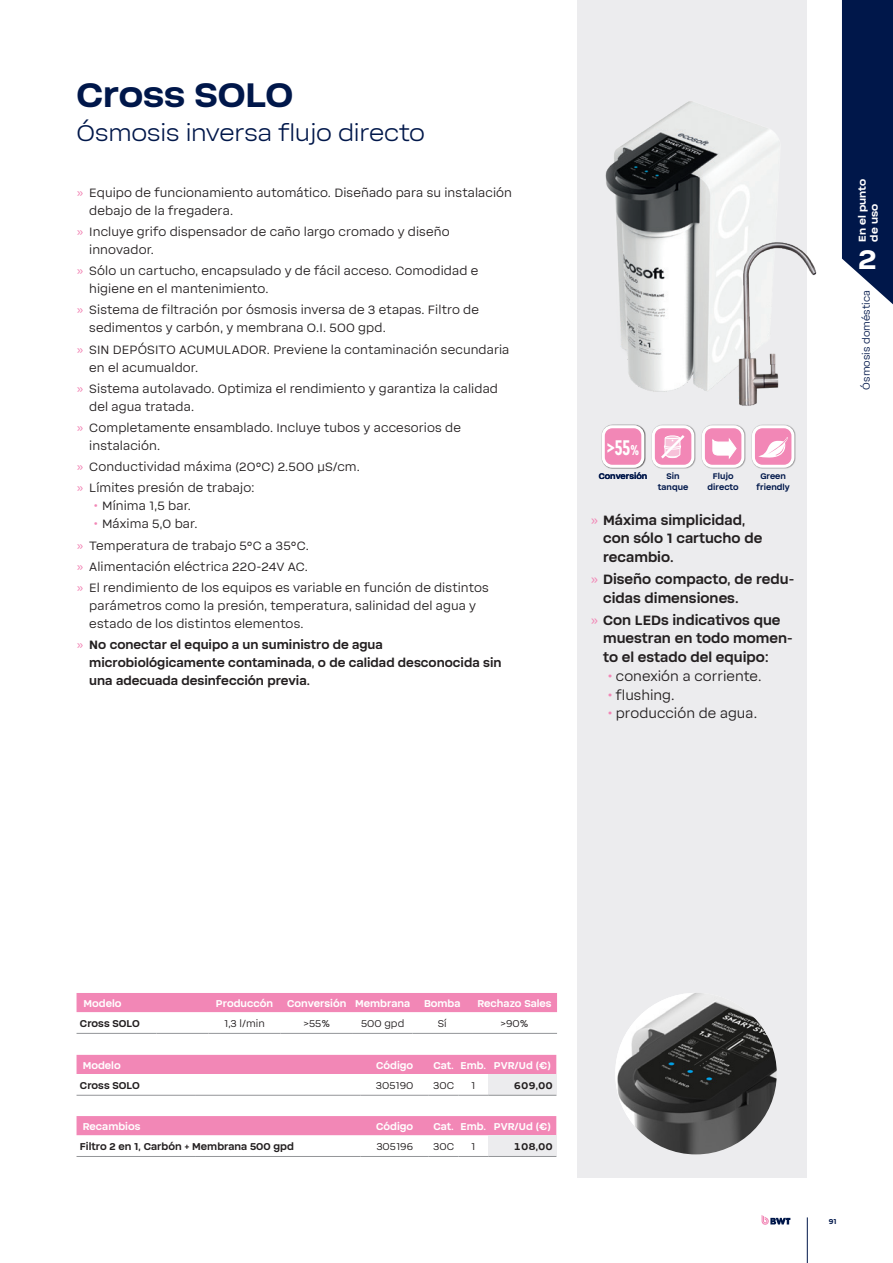
<style>
.page{position:relative;width:893px;height:1263px;background:#fff}
.page>*{position:absolute;margin:0;border:0;box-sizing:border-box;transform-origin:0 0}
.t1{font:36px "BWT Soliden Bold Head";letter-spacing:-.005em;color:#00174a}
.t2{font:28.5px "BWT Soliden Bold Head";color:#fff}
.t3{font:24px "BWT Soliden Light Head";letter-spacing:-.01em;color:#00174a}
.t4{font:700 22.35px "Cera Condensed Pro";color:#fff;scale:.9 1}
.t5{font:14.25px/18.8px "BWT Soliden Bold Text";color:#231f20}
.t6{font:14.25px "BWT Soliden Regular Text";color:#231f20}
.t7{font:12.75px/18px "BWT Soliden Regular Text";letter-spacing:.01em;color:#231f20}
.t8{font:12.75px/18px "BWT Soliden Bold Text";color:#231f20}
.t9{font:10.5px "BWT Soliden Bold Text";color:#fff}
.t10{font:10.5px "BWT Soliden Bold Text";color:#231f20}
.t11{font:10.5px "BWT Soliden Regular Text";color:#231f20}
.t12{font:10.5px "BWT Soliden Regular Text";color:#00174a}
.t13{font:10.5px/12px "BWT Soliden Bold Head";letter-spacing:.01em;color:#fff}
.t14{font:8.7px/10.5px "BWT Soliden Bold Text";color:#00174a;text-align:center}
.t15{font:7.5px "BWT Soliden Bold Text";color:#00174a}
.s1{color:#f287b6}
.s2{font-family:"BWT Soliden Regular Text";color:#f287b6}
.s3{font-size:15px}
</style>
<div class="page">
<div style="left:578px;top:0;width:229px;height:1178px;background:#ececee"></div>
<div style="left:77px;top:1055px;width:479px;height:19px;background:#f287b6"></div>
<div style="left:488px;top:1074px;width:68px;height:21px;background:#ececee"></div>
<hr style="left:488px;top:1095px;width:68px;height:1px;background:#939598">
<hr style="left:77px;top:1095px;width:119px;height:1px;background:#939598">
<hr style="left:196px;top:1095px;width:165px;height:1px;background:#939598">
<hr style="left:361px;top:1095px;width:68px;height:1px;background:#939598">
<svg style="left:429px;top:1095px;width:29px;height:1px"></svg>
<hr style="left:458px;top:1095px;width:30px;height:1px;background:#939598">
<div style="left:77px;top:1116px;width:479px;height:19px;background:#f287b6"></div>
<div style="left:488px;top:1135px;width:68px;height:21px;background:#ececee"></div>
<hr style="left:488px;top:1156px;width:68px;height:1px;background:#939598">
<hr style="left:77px;top:1156px;width:119px;height:1px;background:#939598">
<hr style="left:196px;top:1156px;width:165px;height:1px;background:#939598">
<hr style="left:361px;top:1156px;width:68px;height:1px;background:#939598">
<svg style="left:429px;top:1156px;width:29px;height:1px"></svg>
<hr style="left:458px;top:1156px;width:30px;height:1px;background:#939598">
<div style="left:77px;top:993px;width:480px;height:19px;background:#f287b6"></div>
<hr style="left:77px;top:1033px;width:80px;height:1px;background:#939598">
<hr style="left:157px;top:1033px;width:51px;height:1px;background:#939598">
<hr style="left:208px;top:1033px;width:73px;height:1px;background:#939598">
<hr style="left:281px;top:1033px;width:72px;height:1px;background:#939598">
<hr style="left:353px;top:1033px;width:59px;height:1px;background:#939598">
<hr style="left:412px;top:1033px;width:60px;height:1px;background:#939598">
<hr style="left:472px;top:1033px;width:85px;height:1px;background:#939598">
<div style="left:651px;top:425px;width:44px;height:44px;background:#231f20;opacity:.45"></div>
<div style="left:653px;top:427px;width:40px;height:39px;background:#f287b6;border-radius:9px"></div>
<svg style="left:661px;top:435px;width:24px;height:24px"></svg>
<div style="left:652px;top:425px;width:42px;height:43px;border:3px solid #fff;border-radius:9px"></div>
<div style="left:701px;top:425px;width:45px;height:44px;background:#231f20;opacity:.45"></div>
<div style="left:703px;top:427px;width:40px;height:39px;background:#f287b6;border-radius:9px"></div>
<svg style="left:712px;top:438px;width:25px;height:21px"></svg>
<div style="left:702px;top:425px;width:42px;height:43px;border:3px solid #fff;border-radius:9px"></div>
<div style="left:751px;top:425px;width:45px;height:44px;background:#231f20;opacity:.45"></div>
<div style="left:753px;top:427px;width:40px;height:39px;background:#f287b6;border-radius:9px"></div>
<div style="left:752px;top:425px;width:42px;height:43px;border:3px solid #fff;border-radius:9px"></div>
<svg style="left:758px;top:437px;width:30px;height:21px"></svg>
<img style="left:605px;top:101px;width:173px;height:291px">
<img style="left:615px;top:993px;width:162px;height:161px;border-radius:81px">
<div style="left:601px;top:425px;width:44px;height:44px;background:#231f20;opacity:.45"></div>
<div style="left:603px;top:427px;width:40px;height:39px;background:#f287b6;border-radius:9px"></div>
<div style="left:602px;top:425px;width:42px;height:43px;border:3px solid #fff;border-radius:9px"></div>
<img style="left:705px;top:217px;width:112px;height:189px">
<hr style="left:807px;top:1217px;width:1px;height:46px;background:#00174a">
<svg style="left:762px;top:1215px;width:28px;height:10px"></svg>
<svg style="left:842px;top:0;width:51px;height:305px;background:#142958"></svg>
<h1 class="t1" style="left:77px;top:73px;width:218px">Cross SOLO</h1>
<h3 class="t3" style="left:77px;top:119px;width:350px">Ósmosis inversa flujo directo</h3>
<p class="t7" style="left:89px;top:183px;width:424px;text-indent:-13px"><span class="s1">»</span> Equipo de funcionamiento automático. Diseñado para su instalación debajo de la fregadera.</p>
<p class="t7" style="left:89px;top:222px;width:362px;text-indent:-13px"><span class="s1">»</span> Incluye grifo dispensador de caño largo cromado y diseño innovador.</p>
<p class="t7" style="left:89px;top:262px;width:391px;text-indent:-13px"><span class="s1">»</span> Sólo un cartucho, encapsulado y de fácil acceso. Comodidad e higiene en el mantenimiento.</p>
<p class="t7" style="left:89px;top:301px;width:391px;text-indent:-13px"><span class="s1">»</span> Sistema de filtración por ósmosis inversa de 3 etapas. Filtro de sedimentos y carbón, y membrana O.I. 500 gpd.</p>
<p class="t7" style="left:89px;top:340px;width:422px;text-indent:-13px"><span class="s1">»</span> SIN DEPÓSITO ACUMULADOR. Previene la contaminación secundaria en el acumualdor.</p>
<p class="t7" style="left:89px;top:379px;width:410px;text-indent:-13px"><span class="s1">»</span> Sistema autolavado. Optimiza el rendimiento y garantiza la calidad del agua tratada.</p>
<p class="t7" style="left:89px;top:418px;width:373px;text-indent:-13px"><span class="s1">»</span> Completamente ensamblado. Incluye tubos y accesorios de instalación.</p>
<p class="t7" style="left:77px;top:456px;width:285px;line-height:21.1px"><span class="s1">»</span> Conductividad máxima (20°C) 2.500 μS/cm. <span class="s1">»</span> Límites presión de trabajo:</p>
<p class="t7" style="left:94px;top:497px;width:99px"><span class="s1">•</span> Mínima 1,5 bar.</p>
<p class="t7" style="left:77px;top:513px;width:414px;line-height:21.1px;text-indent:17px"><span class="s1">•</span> Máxima 5,0 bar.<br><span class="s1">»</span> Temperatura de trabajo 5°C a 35°C.<br><span class="s1">»</span> Alimentación eléctrica 220-24V AC.<br><span class="s1">»</span> El rendimiento de los equipos es variable en función de distintos</p>
<p class="t7" style="left:89px;top:596px;width:388px">parámetros como la presión, temperatura, salinidad del agua y estado de los distintos elementos.</p>
<p class="t8" style="left:89px;top:636px;width:414px;text-indent:-13px"><span class="s2">»</span> No conectar el equipo a un suministro de agua microbiológicamente contaminada, o de calidad desconocida sin una adecuada desinfección previa.</p>
<h3 class="t4" style="left:607px;top:433px;width:37px">&gt;55<span class="s3">%</span></h3>
<p class="t14" style="left:599px;top:471px;width:50px">Conversión</p>
<p class="t14" style="left:658px;top:471px;width:32px">Sin tanque</p>
<p class="t14" style="left:708px;top:471px;width:32px">Flujo directo</p>
<p class="t14" style="left:757px;top:471px;width:35px">Green friendly</p>
<p class="t5" style="left:603px;top:510px;width:161px;text-indent:-13px"><span class="s2">»</span> Máxima simplicidad, con sólo 1 cartucho de recambio.</p>
<p class="t5" style="left:603px;top:569px;width:193px;text-indent:-13px"><span class="s2">»</span> Diseño compacto, de redu&shy;cidas dimensiones.</p>
<p class="t5" style="left:603px;top:610px;width:191px;text-indent:-13px"><span class="s2">»</span> Con LEDs indicativos que muestran en todo momen&shy;to el estado del equipo:</p>
<p class="t6" style="left:607px;top:667px;width:156px"><span class="s1">•</span> conexión a corriente.</p>
<p class="t6" style="left:607px;top:686px;width:69px"><span class="s1">•</span> flushing.</p>
<p class="t6" style="left:607px;top:705px;width:151px"><span class="s1">•</span> producción de agua.</p>
<p class="t13" style="left:856px;top:242px;width:64px;rotate:-90deg">En el punto de uso</p>
<h2 class="t2" style="left:858px;top:242px;width:19px">2</h2>
<p class="t12" style="left:860px;top:390px;width:101px;rotate:-90deg">Ósmosis doméstica</p>
<p class="t9" style="left:84px;top:997px;width:40px">Modelo</p>
<p class="t9" style="left:216px;top:997px;width:59px">Produccón</p>
<p class="t9" style="left:287px;top:997px;width:125px">Conversión Membrana</p>
<p class="t9" style="left:424px;top:997px;width:38px">Bomba</p>
<p class="t9" style="left:477px;top:997px;width:76px">Rechazo Sales</p>
<p class="t10" style="left:80px;top:1017px;width:61px">Cross SOLO</p>
<p class="t11" style="left:224px;top:1017px;width:42px">1,3 l/min</p>
<p class="t11" style="left:303px;top:1017px;width:28px">&gt;55%</p>
<p class="t11" style="left:361px;top:1017px;width:45px">500 gpd</p>
<p class="t11" style="left:438px;top:1017px;width:10px">Sí</p>
<p class="t11" style="left:500px;top:1017px;width:30px">&gt;90%</p>
<p class="t9" style="left:83px;top:1059px;width:40px">Modelo</p>
<p class="t9" style="left:376px;top:1059px;width:39px">Código</p>
<p class="t9" style="left:433px;top:1059px;width:119px">Cat. Emb. PVR/Ud (€)</p>
<p class="t10" style="left:80px;top:1079px;width:61px">Cross SOLO</p>
<p class="t11" style="left:376px;top:1079px;width:39px">305190</p>
<p class="t11" style="left:433px;top:1079px;width:22px">30C</p>
<p class="t11" style="left:471px;top:1079px;width:6px">1</p>
<p class="t10" style="left:514px;top:1079px;width:41px">609,00</p>
<p class="t9" style="left:83px;top:1120px;width:59px">Recambios</p>
<p class="t9" style="left:376px;top:1120px;width:39px">Código</p>
<p class="t9" style="left:433px;top:1120px;width:119px">Cat. Emb. PVR/Ud (€)</p>
<p class="t10" style="left:80px;top:1140px;width:215px">Filtro 2 en 1, Carbón + Membrana 500 gpd</p>
<p class="t11" style="left:376px;top:1140px;width:38px">305196</p>
<p class="t11" style="left:433px;top:1140px;width:22px">30C</p>
<p class="t11" style="left:471px;top:1140px;width:6px">1</p>
<p class="t10" style="left:514px;top:1140px;width:41px">108,00</p>
<p class="t15" style="left:829px;top:1217px;width:9px">91</p>
</div>
